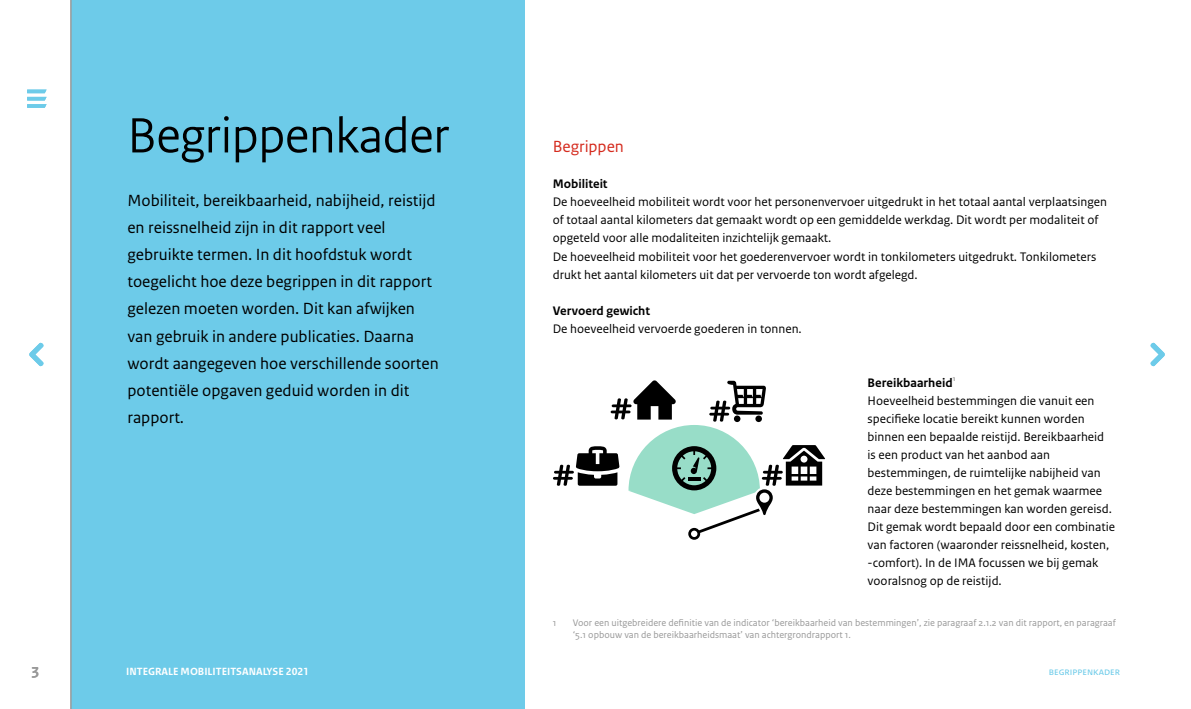
<style>
.page{position:relative;width:1191px;height:709px;background:#fff}
.page>*{position:absolute;margin:0;border:0;box-sizing:border-box;transform-origin:0 0}
.t1{font:52px "Rijksoverheid Sans";color:#000}
.t2{font:17px/27px "Rijksoverheid Sans Text";color:#000}
.t3{font:17px "Rijksoverheid Sans Text";color:#d52b1e}
.t4{font:700 16px "Rijksoverheid Sans Heading";color:#999}
.t5{font:13px/18px "Rijksoverheid Sans Text";color:#000}
.t6{font:700 13px "Rijksoverheid Sans Text";color:#000}
.t7{font:700 11px "Rijksoverheid Sans Text";color:#fff}
.t8{font:11px "Rijksoverheid Sans Text";color:#6dcbe9}
.t9{font:10px/12px "Rijksoverheid Sans Text";color:#999}
.s1{font-weight:700}
</style>
<div class="page">
<div style="left:71px;top:0;width:453px;height:709px;background:#6dcbe9"></div>
<div style="left:688px;top:528px;width:12px;height:12px;border:3px solid #000;border-radius:50%"></div>
<svg style="left:553px;top:380px;width:272px;height:156px"></svg>
<svg style="left:1150px;top:342px;width:15px;height:24px"></svg>
<hr style="left:71px;top:0;width:1px;height:709px;background:#999">
<svg style="left:29px;top:342px;width:15px;height:24px"></svg>
<svg style="left:27px;top:90px;width:20px;height:18px"></svg>
<h1 class="t1" style="left:128px;top:105px;width:323px">Begrippenkader</h1>
<p class="t2" style="left:127px;top:188px;width:313px">Mobiliteit, bereikbaarheid, nabijheid, reistijd en reissnelheid zijn in dit rapport veel gebruikte termen. In dit hoofdstuk wordt toegelicht hoe deze begrippen in dit rapport gelezen moeten worden. Dit kan afwijken van gebruik in andere publicaties. Daarna wordt aangegeven hoe verschillende soorten potentiële opgaven geduid worden in dit rapport.</p>
<p class="t4" style="left:32px;top:660px;width:9px">3</p>
<p class="t7" style="left:126px;top:665px;width:184px">INTEGRALE MOBILITEITSANALYSE 2021</p>
<h2 class="t3" style="left:553px;top:137px;width:73px">Begrippen</h2>
<p class="t6" style="left:553px;top:177px;width:56px">Mobiliteit</p>
<p class="t5" style="left:553px;top:193px;width:556px">De hoeveelheid mobiliteit wordt voor het personenvervoer uitgedrukt in het totaal aantal verplaatsingen of totaal aantal kilometers dat gemaakt wordt op een gemiddelde werkdag. Dit wordt per modaliteit of opgeteld voor alle modaliteiten inzichtelijk gemaakt.<br>De hoeveelheid mobiliteit voor het goederenvervoer wordt in tonkilometers uitgedrukt. Tonkilometers drukt het aantal kilometers uit dat per vervoerde ton wordt afgelegd.</p>
<p class="t6" style="left:553px;top:303px;width:99px">Vervoerd gewicht</p>
<p class="t5" style="left:553px;top:319px;width:250px">De hoeveelheid vervoerde goederen in tonnen.</p>
<p class="t5" style="left:867px;top:373px;width:249px"><span class="s1">Bereikbaarheid</span><sup>1<br></sup>Hoeveelheid bestemmingen die vanuit een specifieke locatie bereikt kunnen worden binnen een bepaalde reistijd. Bereikbaarheid is een product van het aanbod aan bestemmingen, de ruimtelijke nabijheid van deze bestemmingen en het gemak waarmee naar deze bestemmingen kan worden gereisd.<br>Dit gemak wordt bepaald door een combinatie van factoren (waaronder reissnelheid, kosten, -comfort). In de IMA focussen we bij gemak vooralsnog op de reistijd.</p>
<p class="t9" style="left:553px;top:617px;width:5px">1</p>
<p class="t9" style="left:573px;top:617px;width:545px">Voor een uitgebreidere definitie van de indicator ‘bereikbaarheid van bestemmingen’, zie paragraaf 2.1.2 van dit rapport, en paragraaf ‘5.1 opbouw van de bereikbaarheidsmaat’ van achtergrondrapport 1.</p>
<p class="t8" style="left:1048px;top:664px;width:73px">begrippenkader</p>
</div>
